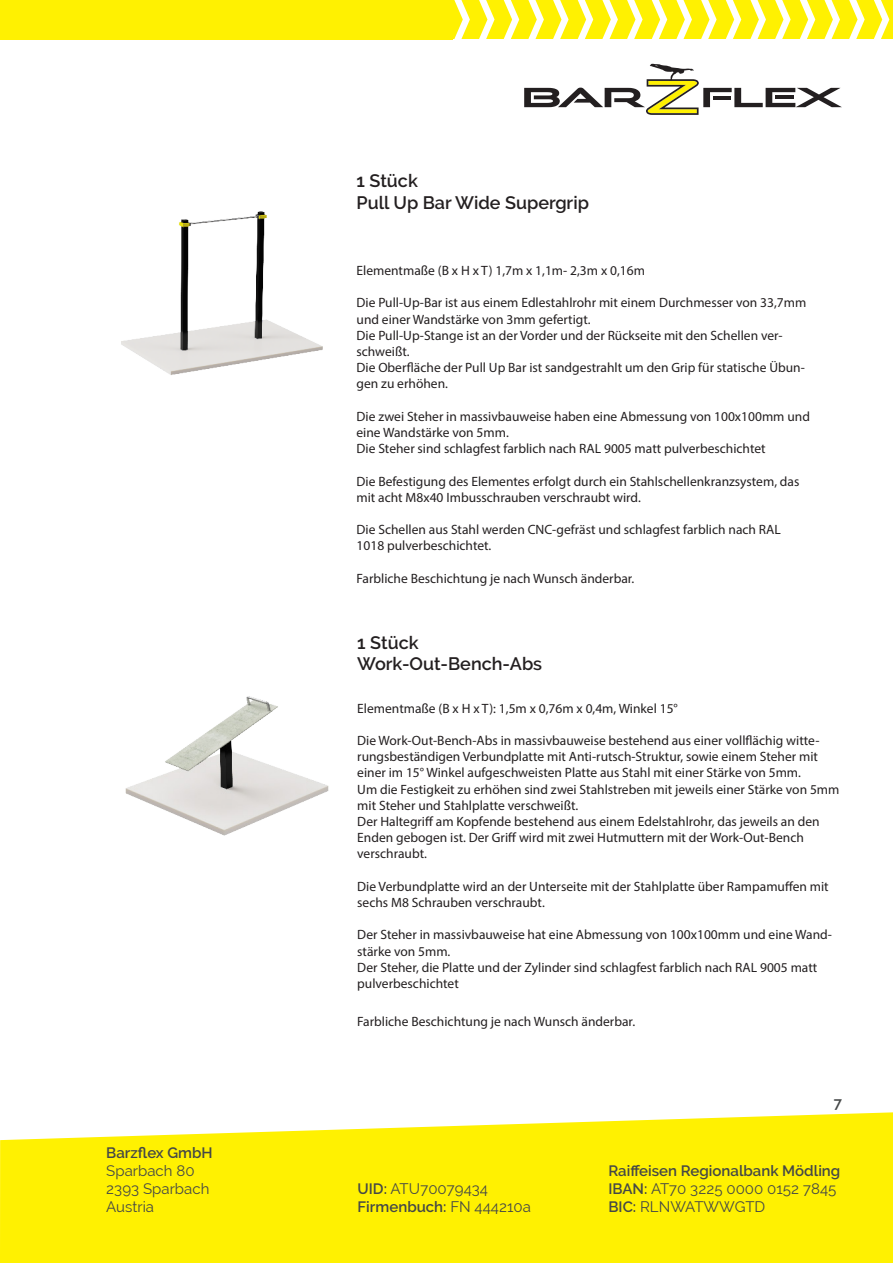
<style>
.page{position:relative;width:893px;height:1263px;background:#fff}
.page>*{position:absolute;margin:0;border:0;box-sizing:border-box;transform-origin:0 0}
.t1{font:600 18px "Raleway";color:#231f20}
.t2{font:600 15px/18px "Raleway";color:#444747}
.t3{font:15px/18px "Raleway";color:#444747}
.t4{font:13.5px/16.2px "Myriad Pro";color:#231f20}
.s1{font-weight:600}
.s2{font-weight:400}
</style>
<div class="page">
<svg style="left:0;top:1112px;width:893px;height:151px;background:#fff218"></svg>
<svg style="left:453px;top:0;width:440px;height:39px"></svg>
<div style="left:0;top:0;width:453px;height:39px;background:#fff101"></div>
<svg style="left:524px;top:64px;width:318px;height:51px"></svg>
<img style="left:121px;top:211px;width:202px;height:164px">
<img style="left:125px;top:696px;width:204px;height:140px">
<p class="t2" style="left:106px;top:1144px;width:108px">Barzflex GmbH</p>
<p class="t3" style="left:106px;top:1161px;width:105px">Sparbach 80<br>2393 Sparbach<br>Austria</p>
<p class="t1" style="left:357px;top:171px;width:63px">1 Stück</p>
<p class="t1" style="left:357px;top:192px;width:234px">Pull Up Bar Wide Supergrip</p>
<p class="t4" style="left:357px;top:262px;width:290px">Elementmaße (B x H x T) 1,7m x 1,1m- 2,3m x 0,16m</p>
<p class="t4" style="left:357px;top:294px;width:451px">Die Pull-Up-Bar ist aus einem Edlestahlrohr mit einem Durchmesser von 33,7mm und einer Wandstärke von 3mm gefertigt.</p>
<p class="t4" style="left:357px;top:327px;width:428px">Die Pull-Up-Stange ist an der Vorder und der Rückseite mit den Schellen ver&shy;schweißt.</p>
<p class="t4" style="left:357px;top:359px;width:450px">Die Oberfläche der Pull Up Bar ist sandgestrahlt um den Grip für statische Übun&shy;gen zu erhöhen.</p>
<p class="t4" style="left:357px;top:408px;width:455px">Die zwei Steher in massivbauweise haben eine Abmessung von 100x100mm und eine Wandstärke von 5mm.</p>
<p class="t4" style="left:357px;top:440px;width:411px">Die Steher sind schlagfest farblich nach RAL 9005 matt pulverbeschichtet</p>
<p class="t4" style="left:357px;top:473px;width:444px">Die Befestigung des Elementes erfolgt durch ein Stahlschellenkranzsystem, das mit acht M8x40 Imbusschrauben verschraubt wird.</p>
<p class="t4" style="left:357px;top:521px;width:426px">Die Schellen aus Stahl werden CNC-gefräst und schlagfest farblich nach RAL<br>1018 pulverbeschichtet.</p>
<p class="t4" style="left:357px;top:570px;width:279px">Farbliche Beschichtung je nach Wunsch änderbar.</p>
<p class="t1" style="left:357px;top:632px;width:63px">1 Stück</p>
<p class="t1" style="left:357px;top:653px;width:186px">Work-Out-Bench-Abs</p>
<p class="t4" style="left:357px;top:700px;width:322px">Elementmaße (B x H x T): 1,5m x 0,76m x 0,4m, Winkel 15°</p>
<p class="t4" style="left:357px;top:732px;width:464px;text-align:justify">Die Work-Out-Bench-Abs in massivbauweise bestehend aus einer vollflächig witte&shy;rungsbeständigen Verbundplatte mit Anti-rutsch-Struktur, sowie einem Steher mit einer im 15° Winkel aufgeschweisten Platte aus Stahl mit einer Stärke von 5mm.</p>
<p class="t4" style="left:357px;top:781px;width:484px">Um die Festigkeit zu erhöhen sind zwei Stahlstreben mit jeweils einer Stärke von 5mm mit Steher und Stahlplatte verschweißt.</p>
<p class="t4" style="left:357px;top:813px;width:464px">Der Haltegriff am Kopfende bestehend aus einem Edelstahlrohr, das jeweils an den<br>Enden gebogen ist. Der Griff wird mit zwei Hutmuttern mit der Work-Out-Bench verschraubt.</p>
<p class="t4" style="left:357px;top:878px;width:473px">Die Verbundplatte wird an der Unterseite mit der Stahlplatte über Rampamuffen mit sechs M8 Schrauben verschraubt.</p>
<p class="t4" style="left:357px;top:926px;width:476px">Der Steher in massivbauweise hat eine Abmessung von 100x100mm und eine Wand&shy;stärke von 5mm.</p>
<p class="t4" style="left:357px;top:959px;width:461px">Der Steher, die Platte und der Zylinder sind schlagfest farblich nach RAL 9005 matt pulverbeschichtet</p>
<p class="t4" style="left:357px;top:1013px;width:279px">Farbliche Beschichtung je nach Wunsch änderbar.</p>
<p class="t3" style="left:358px;top:1179px;width:175px"><span class="s1">UID:</span> ATU70079434<br><span class="s1">Firmenbuch:</span> FN 444210a</p>
<p class="t2" style="left:834px;top:1093px;width:10px">7</p>
<p class="t2" style="left:608px;top:1162px;width:233px">Raiffeisen Regionalbank Mödling<br>IBAN: <span class="s2">AT70 3225 0000 0152 7845<br></span>BIC: <span class="s2">RLNWATWWGTD</span></p>
</div>
